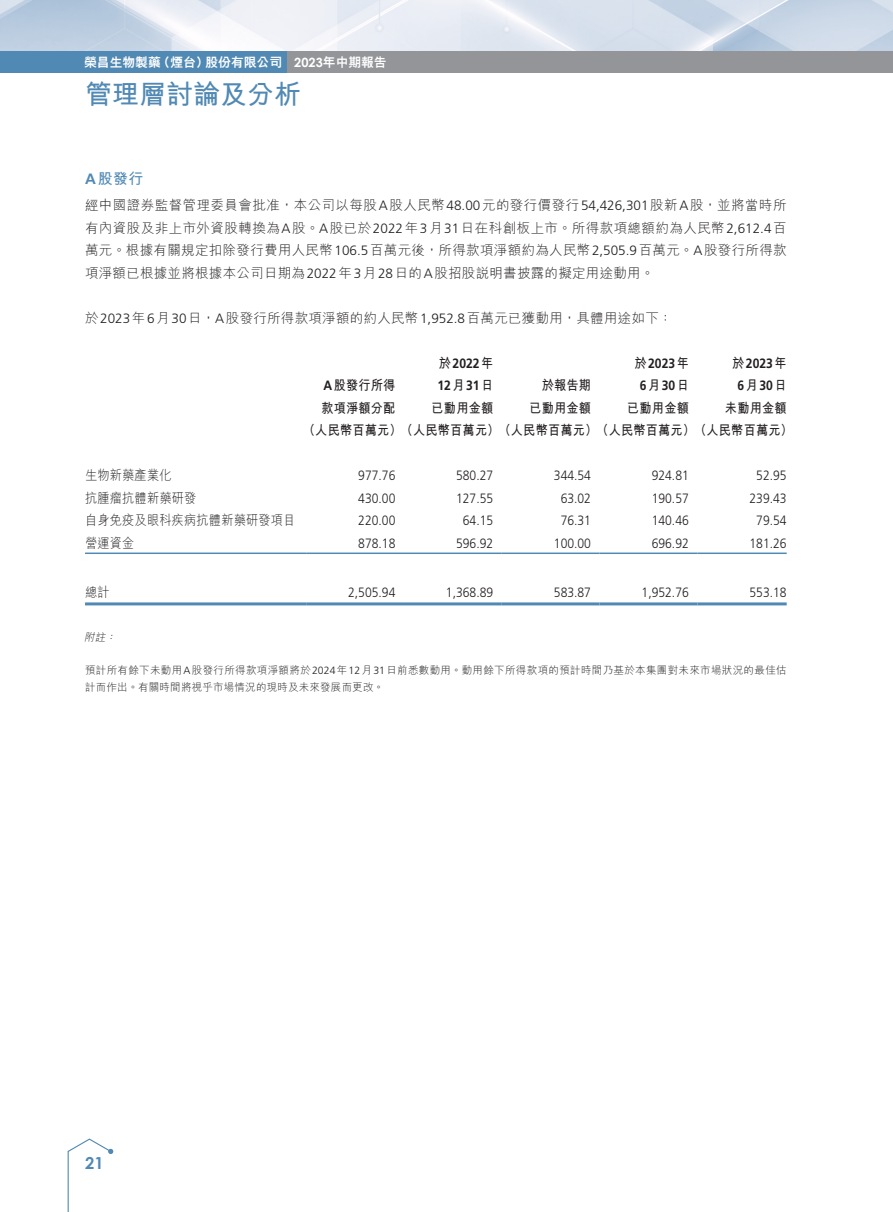
<style>
.page{position:relative;width:893px;height:1212px;background:#fff}
.page>*{position:absolute;margin:0;border:0;box-sizing:border-box;transform-origin:0 0}
.t1{font:700 27px "M Hei HK";color:#5089b4}
.t2{font:700 16.5px "Century Gothic";color:#5089b4}
.t3{font:700 15px "M Hei HK";color:#5089b4}
.t4{font:300 13.5px/22.5px "M Hei HK";letter-spacing:.02em;color:#231f20;text-align:justify}
.t5{font:300 13.5px "Frutiger LT Std";color:#231f20;scale:.9 1}
.t6{font:700 13.5px/22.5px "M Hei HK";letter-spacing:.02em;color:#231f20;scale:.9 1}
.t7{font:300 13.5px "M Hei HK";letter-spacing:.02em;color:#231f20;scale:.9 1}
.t8{font:700 13.5px/22.5px "Frutiger LT Std";color:#231f20;text-align:center;scale:.9 1}
.t9{font:800 12.75px "M Hei HK";color:#fff}
.t10{font:300 10.5px/16.5px "M Hei HK";letter-spacing:.03em;color:#231f20}
.t11{font:italic 300 10.5px "M Hei HK";color:#231f20}
.s1{font-family:"Century Gothic";font-weight:700}
.s2{font-family:"Frutiger LT Std"}
.s3{font-family:"M Hei HK"}
</style>
<div class="page">
<svg style="left:67px;top:1138px;width:46px;height:74px"></svg>
<img style="left:0;top:0;width:893px;height:51px">
<div style="left:0;top:51px;width:293px;height:21px;background:#5089b4"></div>
<div style="left:288px;top:51px;width:605px;height:21px;background:#939598"></div>
<hr style="left:85px;top:552px;width:221px;height:2px;background:#5089b4">
<hr style="left:306px;top:552px;width:98px;height:2px;background:#5089b4">
<hr style="left:404px;top:552px;width:98px;height:2px;background:#5089b4">
<hr style="left:502px;top:552px;width:98px;height:2px;background:#5089b4">
<hr style="left:600px;top:552px;width:97px;height:2px;background:#5089b4">
<hr style="left:697px;top:552px;width:90px;height:2px;background:#5089b4">
<hr style="left:85px;top:602px;width:221px;height:3px;background:#5089b4">
<hr style="left:306px;top:602px;width:98px;height:3px;background:#5089b4">
<hr style="left:404px;top:602px;width:98px;height:3px;background:#5089b4">
<hr style="left:502px;top:602px;width:98px;height:3px;background:#5089b4">
<hr style="left:600px;top:602px;width:97px;height:3px;background:#5089b4">
<hr style="left:697px;top:602px;width:90px;height:3px;background:#5089b4">
<p class="t9" style="left:206px;top:56px;width:78px">股份有限公司</p>
<p class="t9" style="left:158px;top:56px;width:53px">（煙台）</p>
<p class="t9" style="left:84px;top:56px;width:78px">榮昌生物製藥</p>
<p class="t9" style="left:294px;top:56px;width:94px"><span class="s1">2023</span>年中期報告</p>
<h1 class="t1" style="left:85px;top:74px;width:217px">管理層討論及分析</h1>
<p class="t3" style="left:85px;top:167px;width:60px"><span class="s2">A</span>股發行</p>
<p class="t4" style="left:85px;top:194px;width:703px">經中國證券監督管理委員會批准，本公司以每股<span class="s2">A</span>股人民幣<span class="s2">48.00</span>元的發行價發行<span class="s2">54,426,301</span>股新<span class="s2">A</span>股，並將當時所有內資股及非上市外資股轉換為<span class="s2">A</span>股。<span class="s2">A</span>股已於<span class="s2">2022</span>年<span class="s2">3</span>月<span class="s2">31</span>日在科創板上市。所得款項總額約為人民幣<span class="s2">2,612.4</span>百萬元。根據有關規定扣除發行費用人民幣<span class="s2">106.5</span>百萬元後，所得款項淨額約為人民幣<span class="s2">2,505.9</span>百萬元。<span class="s2">A</span>股發行所得款項淨額已根據並將根據本公司日期為<span class="s2">2022</span>年<span class="s2">3</span>月<span class="s2">28</span>日的<span class="s2">A</span>股招股說明書披露的擬定用途動用。</p>
<p class="t4" style="left:85px;top:306px;width:589px">於<span class="s2">2023</span>年<span class="s2">6</span>月<span class="s2">30</span>日，<span class="s2">A</span>股發行所得款項淨額的約人民幣<span class="s2">1,952.8</span>百萬元已獲動用，具體用途如下：</p>
<p class="t7" style="left:85px;top:468px;width:98px">生物新藥產業化</p>
<p class="t8" style="left:437px;top:352px;width:64px;text-align:left"><span class="s3">於</span>2022<span class="s3">年<br></span>12<span class="s3">月</span>31<span class="s3">日</span></p>
<p class="t6" style="left:432px;top:395px;width:70px">已動用金額</p>
<p class="t8" style="left:634px;top:352px;width:62px"><span class="s3">於</span>2023<span class="s3">年<br></span>6<span class="s3">月</span>30<span class="s3">日</span></p>
<p class="t6" style="left:627px;top:395px;width:70px">已動用金額</p>
<p class="t8" style="left:732px;top:352px;width:62px"><span class="s3">於</span>2023<span class="s3">年<br></span>6<span class="s3">月</span>30<span class="s3">日</span></p>
<p class="t6" style="left:303px;top:395px;width:545px;text-indent:422px">未動用金額（人民幣百萬元）（人民幣百萬元）（人民幣百萬元）（人民幣百萬元）（人民幣百萬元(</p>
<p class="t5" style="left:756px;top:468px;width:35px">52.95</p>
<p class="t6" style="left:321px;top:373px;width:84px"><span class="s2">A</span>股發行所得款項淨額分配</p>
<p class="t6" style="left:529px;top:373px;width:70px;text-align:right">於報告期已動用金額</p>
<p class="t5" style="left:358px;top:468px;width:43px">977.76</p>
<p class="t5" style="left:456px;top:468px;width:43px">580.27</p>
<p class="t5" style="left:554px;top:468px;width:43px">344.54</p>
<p class="t5" style="left:652px;top:468px;width:43px">924.81</p>
<p class="t7" style="left:85px;top:491px;width:125px">抗腫瘤抗體新藥研發</p>
<p class="t5" style="left:358px;top:490px;width:43px">430.00</p>
<p class="t5" style="left:456px;top:490px;width:43px">127.55</p>
<p class="t5" style="left:561px;top:490px;width:35px">63.02</p>
<p class="t5" style="left:652px;top:490px;width:43px">190.57</p>
<p class="t5" style="left:749px;top:490px;width:43px">239.43</p>
<p class="t7" style="left:85px;top:513px;width:235px">自身免疫及眼科疾病抗體新藥研發項目</p>
<p class="t5" style="left:358px;top:513px;width:43px">220.00</p>
<p class="t5" style="left:463px;top:513px;width:35px">64.15</p>
<p class="t5" style="left:561px;top:513px;width:35px">76.31</p>
<p class="t5" style="left:652px;top:513px;width:43px">140.46</p>
<p class="t5" style="left:756px;top:513px;width:35px">79.54</p>
<p class="t7" style="left:85px;top:536px;width:56px">營運資金</p>
<p class="t5" style="left:358px;top:535px;width:43px">878.18</p>
<p class="t5" style="left:456px;top:535px;width:43px">596.92</p>
<p class="t5" style="left:554px;top:535px;width:43px">100.00</p>
<p class="t5" style="left:652px;top:535px;width:43px">696.92</p>
<p class="t5" style="left:749px;top:535px;width:43px">181.26</p>
<p class="t7" style="left:85px;top:585px;width:29px">總計</p>
<p class="t5" style="left:348px;top:585px;width:54px">2,505.94</p>
<p class="t5" style="left:446px;top:585px;width:54px">1,368.89</p>
<p class="t5" style="left:554px;top:585px;width:43px">583.87</p>
<p class="t5" style="left:642px;top:585px;width:54px">1,952.76</p>
<p class="t5" style="left:749px;top:585px;width:43px">553.18</p>
<p class="t11" style="left:84px;top:632px;width:25px">附註</p>
<p class="t10" style="left:85px;top:662px;width:703px">預計所有餘下未動用<span class="s2">A</span>股發行所得款項淨額將於<span class="s2">2024</span>年<span class="s2">12</span>月<span class="s2">31</span>日前悉數動用。動用餘下所得款項的預計時間乃基於本集團對未來市場狀況的最佳估計而作出。有關時間將視乎市場情況的現時及未來發展而更改。</p>
<p class="t11" style="left:105px;top:632px;width:14px">：</p>
<p class="t2" style="left:85px;top:1150px;width:20px">21</p>
</div>
